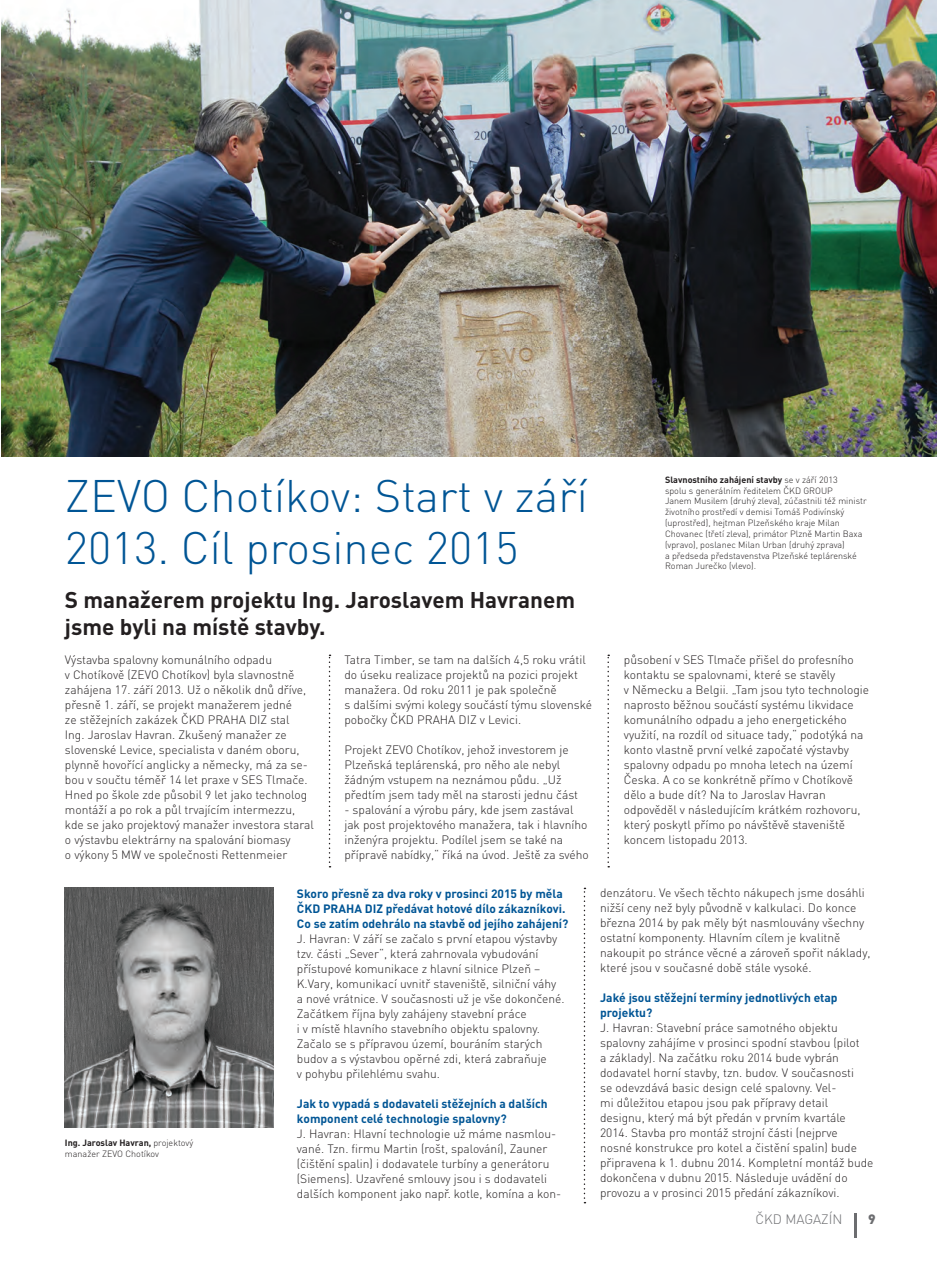
<style>
.page{position:relative;width:937px;height:1264px;background:#fff}
.page>*{position:absolute;margin:0;border:0;box-sizing:border-box;transform-origin:0 0}
.t1{font:45px/52.5px "DINCE Light";color:#005595}
.t2{font:22.5px/27px "DINCE Bold";color:#231f20}
.t3{font:13.5px "DINCE Light";color:#6c6d70}
.t4{font:13.5px "DINCE Black";color:#6c6d70}
.t5{font:12px/15px "DINCE Light";color:#231f20}
.t6{font:12px/15px "DINCE Bold";color:#005595}
.t7{font:9px/10.8px "DINCE Light";color:#231f20}
.t8{font:9px "DINCE Bold";color:#231f20}
.s1{font-family:"DINCE Light"}
.s2{font-family:"DINCE Bold"}
</style>
<div class="page">
<hr style="left:854px;top:1213px;width:2px;height:24px;background:#6c6d70">
<img style="left:1px;top:0;width:935px;height:456px">
<img style="left:65px;top:888px;width:208px;height:240px">
<svg style="left:328px;top:655px;width:2px;height:212px"></svg>
<svg style="left:607px;top:655px;width:2px;height:212px"></svg>
<svg style="left:583px;top:888px;width:2px;height:315px"></svg>
<p class="t1" style="left:65px;top:469px;width:524px">ZEVO Chotíkov: Start v září<br>2013. Cíl prosinec 2015</p>
<p class="t2" style="left:65px;top:585px;width:511px">S manažerem projektu Ing. Jaroslavem Havranem jsme byli na místě stavby.</p>
<p class="t5" style="left:65px;top:652px;width:250px">Výstavba spalovny komunálního odpadu<br>v Chotíkově (ZEVO Chotíkov) byla slavnostně zahájena 17. září 2013. Už o několik dnů dříve, přesně 1. září, se projekt manažerem jedné<br>ze stěžejních zakázek ČKD PRAHA DIZ stal<br>Ing. Jaroslav Havran. Zkušený manažer ze slovenské Levice, specialista v daném oboru, plynně hovořící anglicky a německy, má za se&shy;bou v součtu téměř 14 let praxe v SES Tlmače.<br>Hned po škole zde působil 9 let jako technolog montáží a po rok a půl trvajícím intermezzu, kde se jako projektový manažer investora staral o výstavbu elektrárny na spalování biomasy<br>o výkony 5 MW ve společnosti Rettenmeier</p>
<p class="t5" style="left:344px;top:652px;width:249px">Tatra Timber, se tam na dalších 4,5 roku vrátil do úseku realizace projektů na pozici projekt manažera. Od roku 2011 je pak společně<br>s dalšími svými kolegy součástí týmu slovenské pobočky ČKD PRAHA DIZ v Levici.</p>
<p class="t5" style="left:344px;top:742px;width:235px">Projekt ZEVO Chotíkov, jehož investorem je Plzeňská teplárenská, pro něho ale nebyl žádným vstupem na neznámou půdu. „Už předtím jsem tady měl na starosti jednu část</p>
<p class="t5" style="left:344px;top:802px;width:246px">- spalování a výrobu páry, kde jsem zastával jak post projektového manažera, tak i hlavního inženýra projektu. Podílel jsem se také na přípravě nabídky,“ říká na úvod. Ještě za svého</p>
<p class="t8" style="left:664px;top:474px;width:174px">Slavnostního zahájení stavby <span class="s1">se v září 2013</span></p>
<p class="t7" style="left:664px;top:485px;width:169px">spolu s generálním ředitelem ČKD GROUP</p>
<p class="t7" style="left:664px;top:496px;width:203px">Janem Musilem (druhý zleva), zúčastnili též ministr životního prostředí v demisi Tomáš Podivínský (uprostřed), hejtman Plzeňského kraje Milan Chovanec (třetí zleva), primátor Plzně Martin Baxa (vpravo), poslanec Milan Urban (druhý zprava)</p>
<p class="t7" style="left:664px;top:550px;width:193px">a předseda představenstva Plzeňské teplárenské<br>Roman Jurečko (vlevo).</p>
<p class="t5" style="left:623px;top:652px;width:247px">působení v SES Tlmače přišel do profesního kontaktu se spalovnami, které se stavěly<br>v Německu a Belgii. „Tam jsou tyto technologie naprosto běžnou součástí systému likvidace komunálního odpadu a jeho energetického využití, na rozdíl od situace tady,“ podotýká na konto vlastně první velké započaté výstavby spalovny odpadu po mnoha letech na území Česka. A co se konkrétně přímo v Chotíkově dělo a bude dít? Na to Jaroslav Havran odpověděl v následujícím krátkém rozhovoru, který poskytl přímo po návštěvě staveniště koncem listopadu 2013.</p>
<p class="t7" style="left:65px;top:1137px;width:130px"><span class="s2">Ing. Jaroslav Havran,</span> projektový manažer ZEVO Chotíkov</p>
<p class="t6" style="left:297px;top:885px;width:273px">Skoro přesně za dva roky v prosinci 2015 by měla<br>ČKD PRAHA DIZ předávat hotové dílo zákazníkovi.<br>Co se zatím odehrálo na stavbě od jejího zahájení?</p>
<p class="t5" style="left:297px;top:931px;width:269px">J. Havran: V září se začalo s první etapou výstavby tzv. části „Sever“, která zahrnovala vybudování přístupové komunikace z hlavní silnice Plzeň – K.Vary, komunikací uvnitř staveniště, silniční váhy a nové vrátnice. V současnosti už je vše dokončené.<br>Začátkem října byly zahájeny stavební práce<br>i v místě hlavního stavebního objektu spalovny.<br>Začalo se s přípravou území, bouráním starých budov a s výstavbou opěrné zdi, která zabraňuje<br>v pohybu přilehlému svahu.</p>
<p class="t6" style="left:297px;top:1095px;width:252px">Jak to vypadá s dodavateli stěžejních a dalších komponent celé technologie spalovny?</p>
<p class="t5" style="left:297px;top:1126px;width:266px">J. Havran: Hlavní technologie už máme nasmlou&shy;vané. Tzn. firmu Martin (rošt, spalování), Zauner (čištění spalin) i dodavatele turbíny a generátoru (Siemens). Uzavřené smlouvy jsou i s dodavateli dalších komponent jako např. kotle, komína a kon-</p>
<p class="t5" style="left:600px;top:885px;width:272px">denzátoru. Ve všech těchto nákupech jsme dosáhli nižší ceny než byly původně v kalkulaci. Do konce března 2014 by pak měly být nasmlouvány všechny ostatní komponenty. Hlavním cílem je kvalitně nakoupit po stránce věcné a zároveň spořit náklady, které jsou v současné době stále vysoké.</p>
<p class="t6" style="left:600px;top:990px;width:239px">Jaké jsou stěžejní termíny jednotlivých etap projektu?</p>
<p class="t5" style="left:600px;top:1020px;width:275px">J. Havran: Stavební práce samotného objektu spalovny zahájíme v prosinci spodní stavbou (pilot<br>a základy). Na začátku roku 2014 bude vybrán dodavatel horní stavby, tzn. budov. V současnosti<br>se odevzdává basic design celé spalovny. Vel-<br>mi důležitou etapou jsou pak přípravy detail designu, který má být předán v prvním kvartále 2014. Stavba pro montáž strojní části (nejprve<br>nosné konstrukce pro kotel a čistění spalin) bude připravena k 1. dubnu 2014. Kompletní montáž bude dokončena v dubnu 2015. Následuje uvádění do provozu a v prosinci 2015 předání zákazníkovi.</p>
<p class="t3" style="left:755px;top:1211px;width:89px">ČKD MAGAZÍN</p>
<p class="t4" style="left:867px;top:1210px;width:9px">9</p>
</div>
